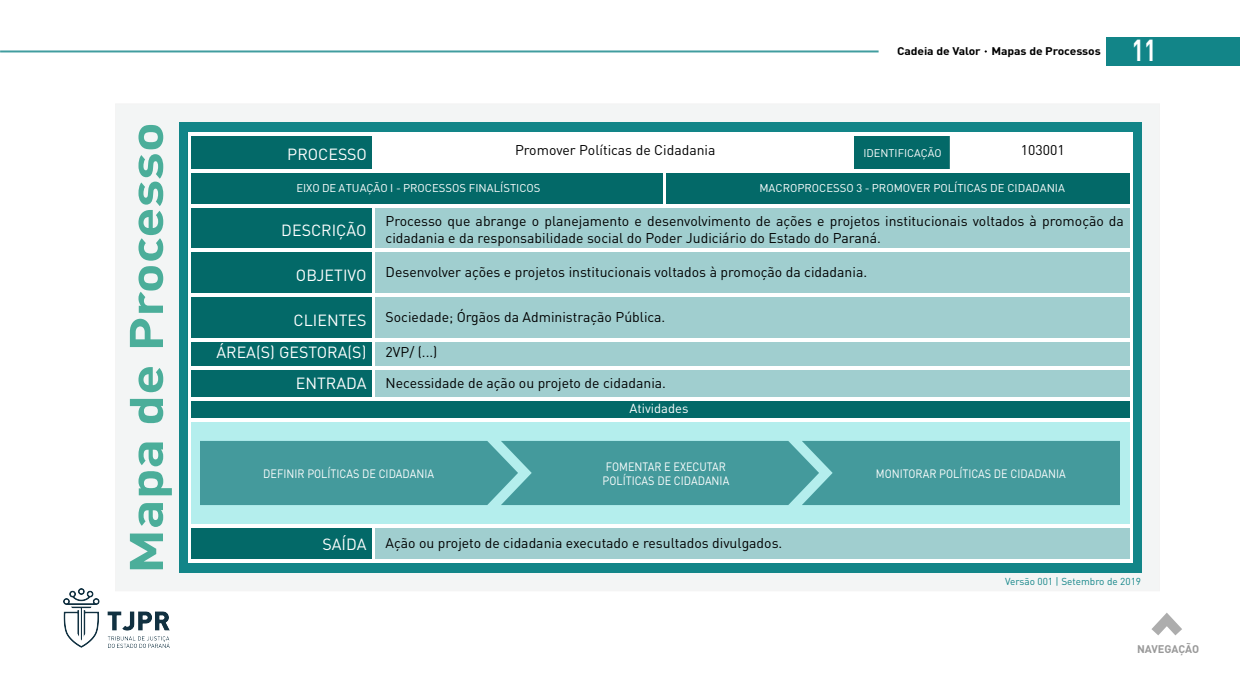
<style>
.page{position:relative;width:1240px;height:698px;background:#fff}
.page>*{position:absolute;margin:0;border:0;box-sizing:border-box;transform-origin:0 0}
.t1{font:700 46.5px "DIN Pro";color:#4bae9a;scale:1.19 1}
.t2{font:700 30px "DIN Pro";color:#fff;scale:.75 1}
.t3{font:16px/32.8px "DIN Pro";color:#fff;text-align:right}
.t4{font:14px/16.8px "DIN Pro";color:#000}
.t5{font:13px "DIN Pro";color:#fff}
.t6{font:12px/14.4px "DIN Pro";color:#fff;scale:.91 1}
.t7{font:11.3px "DIN Pro";color:#fff}
.t8{font:700 11px "DIN Pro";letter-spacing:-.01em;color:#000;scale:1.1 1}
.t9{font:11px "DIN Pro";color:#fff}
.t10{font:700 11px "DIN Pro";letter-spacing:-.005em;color:#999}
.t11{font:10px "DIN Pro";color:#128588}
</style>
<div class="page">
<img style="left:64px;top:588px;width:106px;height:60px">
<svg style="left:1151px;top:613px;width:31px;height:22px"></svg>
<hr style="left:0;top:50px;width:879px;height:2px;background:#128588">
<div style="left:1107px;top:37px;width:133px;height:29px;background:#128588"></div>
<div style="left:115px;top:103px;width:1045px;height:488px;background:#f3f5f5"></div>
<div style="left:179px;top:122px;width:963px;height:451px;background:#128588"></div>
<svg style="left:191px;top:135px;width:939px;height:283px;background:#73b0b0"></svg>
<div style="left:188px;top:421px;width:945px;height:107px;background:#b4eeed"></div>
<div style="left:188px;top:525px;width:186px;height:38px;background:#036968"></div>
<div style="left:373px;top:525px;width:760px;height:38px;background:#a0cecf"></div>
<hr style="left:188px;top:132px;width:945px;height:3px;background:#fff">
<hr style="left:188px;top:169px;width:945px;height:3px;background:#fff">
<hr style="left:188px;top:560px;width:945px;height:3px;background:#fff">
<hr style="left:1130px;top:132px;width:3px;height:431px;background:#fff">
<hr style="left:188px;top:132px;width:3px;height:431px;background:#fff">
<hr style="left:372px;top:132px;width:4px;height:40px;background:#fff">
<svg style="left:372px;top:528px;width:4px;height:32px"></svg>
<hr style="left:852px;top:132px;width:2px;height:40px;background:#fff">
<hr style="left:664px;top:169px;width:2px;height:38px;background:#fff">
<hr style="left:950px;top:132px;width:4px;height:40px;background:#fff">
<svg style="left:372px;top:208px;width:4px;height:189px"></svg>
<hr style="left:188px;top:248px;width:945px;height:3px;background:#fff">
<hr style="left:188px;top:204px;width:945px;height:4px;background:#fff">
<hr style="left:188px;top:293px;width:945px;height:3px;background:#fff">
<hr style="left:188px;top:338px;width:945px;height:3px;background:#fff">
<hr style="left:188px;top:367px;width:945px;height:3px;background:#fff">
<hr style="left:188px;top:397px;width:945px;height:3px;background:#fff">
<hr style="left:188px;top:418px;width:945px;height:3px;background:#fff">
<hr style="left:188px;top:525px;width:945px;height:3px;background:#fff">
<div style="left:200px;top:441px;width:920px;height:64px;background:#449a9c"></div>
<h1 class="t1" style="left:115px;top:574px;width:381px;rotate:-90deg">Mapa de Processo</h1>
<p class="t3" style="left:287px;top:137px;width:81px">PROCESSO</p>
<p class="t8" style="left:897px;top:44px;width:187px">Cadeia de Valor Mapas de Processos</p>
<h2 class="t2" style="left:1132px;top:30px;width:34px">11</h2>
<p class="t4" style="left:515px;top:141px;width:202px">Promover Políticas de Cidadania</p>
<p class="t4" style="left:1021px;top:141px;width:45px">103001</p>
<p class="t9" style="left:863px;top:146px;width:80px">IDENTIFICAÇÃO</p>
<p class="t7" style="left:296px;top:180px;width:246px">EIXO DE ATUAÇÃO I - PROCESSOS FINALÍSTICOS</p>
<p class="t7" style="left:759px;top:180px;width:307px">MACROPROCESSO 3 - PROMOVER POLÍTICAS DE CIDADANIA</p>
<p class="t3" style="left:281px;top:213px;width:87px">DESCRIÇÃO</p>
<p class="t3" style="left:296px;top:258px;width:72px">OBJETIVO</p>
<p class="t3" style="left:216px;top:303px;width:152px">CLIENTES<br>ÁREA(S) GESTORA(S)</p>
<p class="t3" style="left:296px;top:366px;width:72px">ENTRADA</p>
<p class="t4" style="left:386px;top:212px;width:740px">Processo que abrange o planejamento e desenvolvimento de ações e projetos institucionais voltados à promoção da cidadania e da responsabilidade social do Poder Judiciário do Estado do Paraná.</p>
<p class="t4" style="left:386px;top:263px;width:483px">Desenvolver ações e projetos institucionais voltados à promoção da cidadania.</p>
<p class="t4" style="left:386px;top:308px;width:281px">Sociedade; Órgãos da Administração Pública.</p>
<p class="t4" style="left:386px;top:343px;width:53px">2VP/ (...)</p>
<p class="t4" style="left:386px;top:374px;width:282px">Necessidade de ação ou projeto de cidadania.</p>
<p class="t5" style="left:630px;top:400px;width:60px">Atividades</p>
<p class="t6" style="left:603px;top:459px;width:141px">FOMENTAR E EXECUTAR<br>POLÍTICAS DE CIDADANIA</p>
<p class="t6" style="left:263px;top:466px;width:189px">DEFINIR POLÍTICAS DE CIDADANIA</p>
<p class="t6" style="left:876px;top:466px;width:210px">MONITORAR POLÍTICAS DE CIDADANIA</p>
<p class="t3" style="left:322px;top:527px;width:46px">SAÍDA</p>
<p class="t4" style="left:386px;top:534px;width:398px">Ação ou projeto de cidadania executado e resultados divulgados.</p>
<p class="t11" style="left:1005px;top:574px;width:138px">Versão 001 | Setembro de 2019</p>
<p class="t10" style="left:1137px;top:642px;width:64px">NAVEGAÇÃO</p>
</div>
